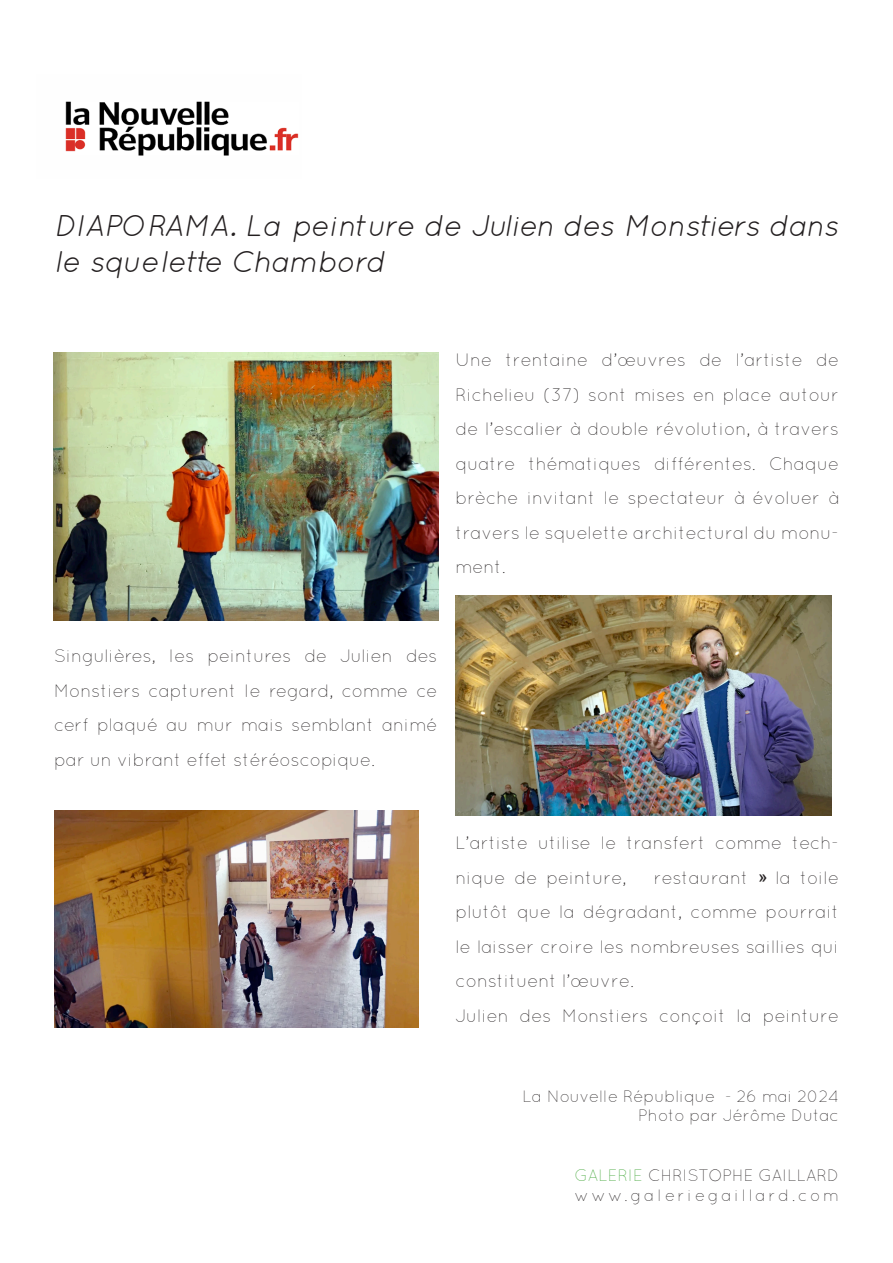
<style>
.page{position:relative;width:893px;height:1263px;background:#fff}
.page>*{position:absolute;margin:0;border:0;box-sizing:border-box;transform-origin:0 0}
.t1{font:italic 30px/36px "Quicksand";color:#231f20}
.t2{font:300 18px/34.5px "Quicksand";color:#231f20;text-align:justify}
.t3{font:300 16.5px "Quicksand";color:#231f20}
.t4{font:300 16.5px "Quicksand";letter-spacing:.17em;color:#231f20}
.s1{color:#3fa535}
</style>
<div class="page">
<img style="left:65px;top:101px;width:234px;height:55px">
<img style="left:53px;top:353px;width:385px;height:268px">
<img style="left:54px;top:811px;width:364px;height:217px">
<img style="left:455px;top:595px;width:376px;height:220px">
<p class="t1" style="left:54px;top:207px;width:786px">DIAPORAMA. La peinture de Julien des Monstiers dans le squelette Chambord</p>
<p class="t2" style="left:455px;top:343px;width:385px">Une trentaine d’œuvres de l’artiste de Richelieu (37) sont mises en place autour de l’escalier à double révolution, à travers quatre thématiques différentes. Chaque brèche invitant le spectateur à évoluer à travers le squelette architectural du monu&shy;ment.</p>
<p class="t2" style="left:54px;top:639px;width:385px">Singulières, les peintures de Julien des Monstiers capturent le regard, comme ce cerf plaqué au mur mais semblant animé par un vibrant effet stéréoscopique.</p>
<p class="t2" style="left:455px;top:826px;width:385px">L’artiste utilise le transfert comme tech&shy;nique de peinture, « restaurant » la toile plutôt que la dégradant, comme pourrait le laisser croire les nombreuses saillies qui constituent l’œuvre.</p>
<p class="t2" style="left:455px;top:998px;width:385px">Julien des Monstiers conçoit la peinture</p>
<p class="t3" style="left:523px;top:1086px;width:318px">La Nouvelle République - 26 mai 2024</p>
<p class="t3" style="left:638px;top:1106px;width:202px">Photo par Jérôme Dutac</p>
<p class="t3" style="left:574px;top:1165px;width:266px"><span class="s1">GALERIE</span> CHRISTOPHE GAILLARD</p>
<p class="t4" style="left:574px;top:1185px;width:266px">www.galeriegaillard.com</p>
</div>
